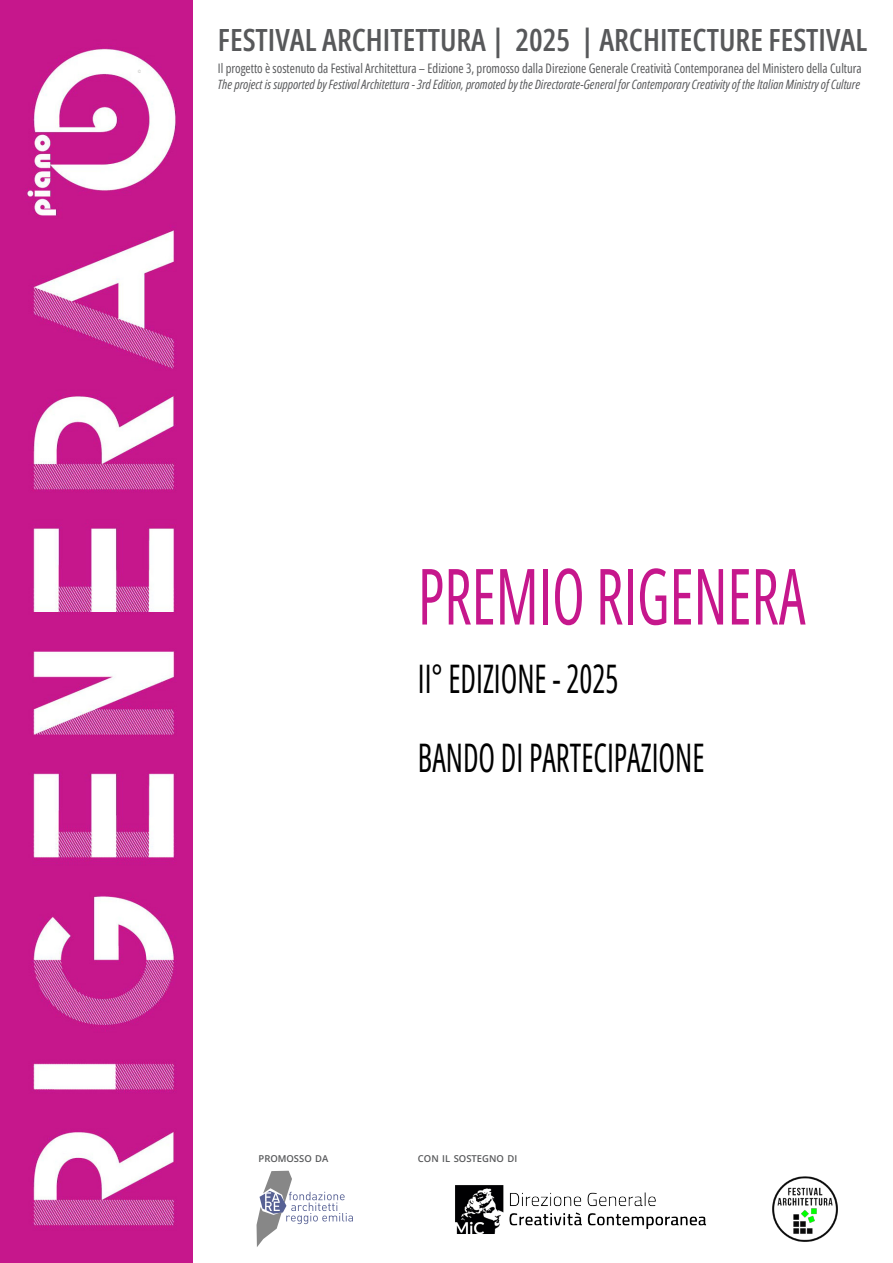
<style>
.page{position:relative;width:893px;height:1263px;background:#fff}
.page>*{position:absolute;margin:0;border:0;box-sizing:border-box;transform-origin:0 0}
.t1{font:77.7px "Open Sans Condensed";color:#c6178c;scale:.78 1}
.t2{font:39.3px "Open Sans Condensed";color:#000;scale:.78 1}
.t3{font:600 30.6px "Open Sans Condensed";color:#57585a}
.t4{font:13.05px "Open Sans Condensed";color:#57585a;scale:.96 1}
.t5{font:italic 12.9px "Open Sans Condensed";color:#57585a}
.t6{font:600 9.45px "Open Sans";color:#57585a}
.t7{font:700 4.5px "Open Sans Condensed";color:#c7c7c4;scale:.9 1}
</style>
<div class="page">
<img style="left:0;top:0;width:193px;height:1263px">
<img style="left:772px;top:1176px;width:66px;height:66px">
<img style="left:455px;top:1185px;width:252px;height:49px">
<svg style="left:257px;top:1171px;width:96px;height:76px"></svg>
<p class="t7" style="left:138px;top:68px;width:5px">©</p>
<p class="t3" style="left:218px;top:19px;width:651px">FESTIVAL ARCHITETTURA | 2025 | ARCHITECTURE FESTIVAL</p>
<p class="t4" style="left:218px;top:60px;width:672px">Il progetto è sostenuto da Festival Architettura – Edizione 3, promosso dalla Direzione Generale Creatività Contemporanea del Ministero della Cultura</p>
<p class="t5" style="left:218px;top:75px;width:644px">The project is supported by Festival Architettura - 3rd Edition, promoted by the Directorate-General for Contemporary Creativity of the Italian Ministry of Culture</p>
<p class="t1" style="left:418px;top:543px;width:498px">PREMIO RIGENERA</p>
<p class="t2" style="left:418px;top:652px;width:259px">II° EDIZIONE - 2025</p>
<p class="t2" style="left:418px;top:731px;width:369px">BANDO DI PARTECIPAZIONE</p>
<p class="t6" style="left:259px;top:1152px;width:71px">PROMOSSO DA</p>
<p class="t6" style="left:418px;top:1152px;width:101px">CON IL SOSTEGNO DI</p>
</div>
